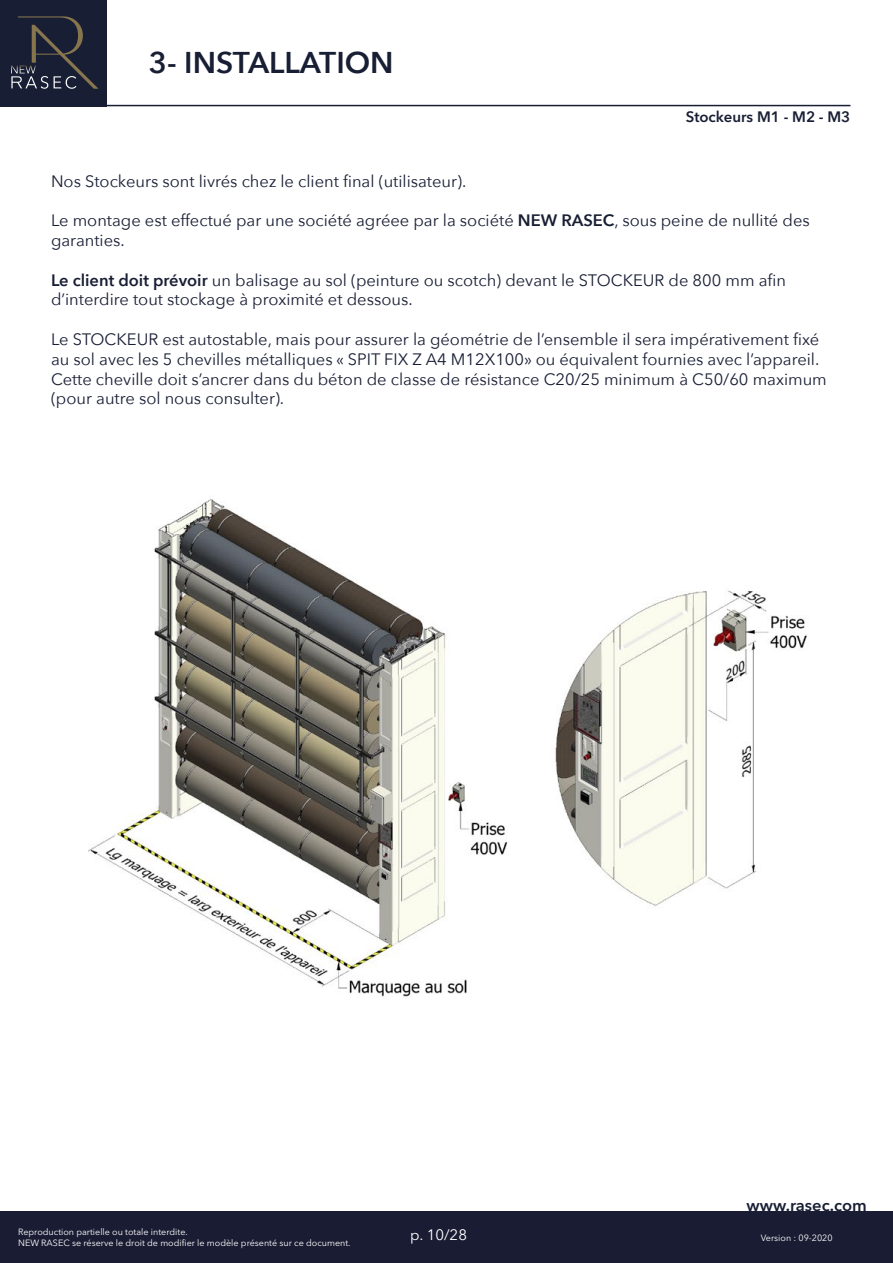
<style>
.page{position:relative;width:893px;height:1263px;background:#fff}
.page>*{position:absolute;margin:0;border:0;box-sizing:border-box;transform-origin:0 0}
.t1{font:600 30px "Avenir Next";color:#181e34}
.t2{font:16.5px/19.8px "Avenir Next";color:#181e34}
.t3{font:600 16.5px "Avenir Next LT Pro";color:#181e34}
.t4{font:600 15px "Avenir Next LT Pro";color:#181e34}
.t5{font:15px "Avenir Next LT Pro";color:#fff}
.t6{font:9px/10.8px "Avenir Next LT Pro";color:#fff}
.s1{font-weight:600}
</style>
<div class="page">
<div style="left:0;top:1212px;width:893px;height:51px;background:#1a1c33"></div>
<hr style="left:0;top:105px;width:850px;height:1px;background:#181e34">
<div style="left:0;top:0;width:106px;height:106px;background:#181e34"></div>
<svg style="left:11px;top:16px;width:87px;height:73px"></svg>
<img style="left:88px;top:499px;width:719px;height:498px">
<h1 class="t1" style="left:149px;top:36px;width:246px">3- INSTALLATION</h1>
<p class="t4" style="left:686px;top:108px;width:166px">Stockeurs M1 - M2 - M3</p>
<p class="t2" style="left:51px;top:170px;width:417px">Nos Stockeurs sont livrés chez le client final (utilisateur).</p>
<p class="t2" style="left:51px;top:210px;width:760px">Le montage est effectué par une société agréee par la société <span class="s1">NEW RASEC</span>, sous peine de nullité des garanties.</p>
<p class="t2" style="left:51px;top:269px;width:736px"><span class="s1">Le client doit prévoir</span> un balisage au sol (peinture ou scotch) devant le STOCKEUR de 800 mm afin d’interdire tout stockage à proximité et dessous.</p>
<p class="t2" style="left:51px;top:329px;width:777px">Le STOCKEUR est autostable, mais pour assurer la géométrie de l’ensemble il sera impérativement fixé au sol avec les 5 chevilles métalliques « SPIT FIX Z A4 M12X100» ou équivalent fournies avec l’appareil.<br>Cette cheville doit s’ancrer dans du béton de classe de résistance C20/25 minimum à C50/60 maximum (pour autre sol nous consulter).</p>
<p class="t6" style="left:18px;top:1227px;width:334px">Reproduction partielle ou totale interdite.<br>NEW RASEC se réserve le droit de modifier le modèle présenté sur ce document.</p>
<p class="t3" style="left:746px;top:1195px;width:122px">www.rasec.com</p>
<p class="t5" style="left:410px;top:1226px;width:58px">p. 10/28</p>
<p class="t6" style="left:761px;top:1232px;width:73px">Version : 09-2020</p>
</div>
